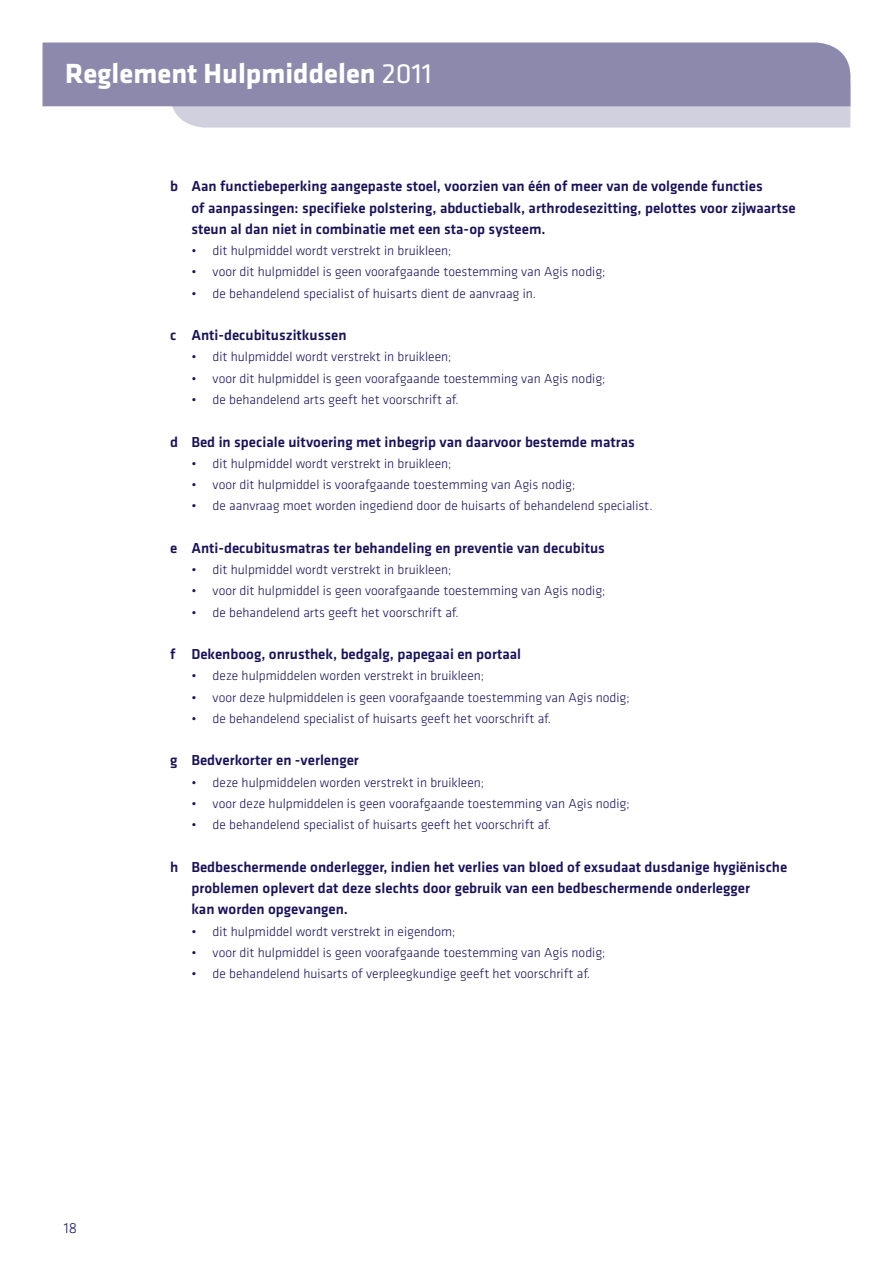
<style>
.page{position:relative;width:893px;height:1263px;background:#fff}
.page>*{position:absolute;margin:0;border:0;box-sizing:border-box;transform-origin:0 0}
.t1{font:700 28.8px "Agis Klavika";color:#fff}
.t2{font:500 15px/21.3px "Agis Klavika";color:#1a125a}
.t3{font:300 15px "Agis Klavika";color:#1a125a}
.t4{font:300 13.5px "Agis Klavika";color:#1a125a}
.s1{font-weight:400}
</style>
<div class="page">
<svg style="left:170px;top:106px;width:680px;height:22px;background:#d1d0de"></svg>
<div style="left:43px;top:43px;width:807px;height:63px;background:#8d89ac"></div>
<h1 class="t1" style="left:65px;top:52px;width:368px">Reglement Hulpmiddelen <span class="s1">2011</span></h1>
<p class="t2" style="left:191px;top:175px;width:606px;text-indent:-21px">b Aan functiebeperking aangepaste stoel, voorzien van één of meer van de volgende functies<br>of aanpassingen: specifieke polstering, abductiebalk, arthrodesezitting, pelottes voor zijwaartse steun al dan niet in combinatie met een sta-op systeem.</p>
<p class="t4" style="left:191px;top:243px;width:262px">• dit hulpmiddel wordt verstrekt in bruikleen;</p>
<p class="t4" style="left:191px;top:264px;width:416px">• voor dit hulpmiddel is geen voorafgaande toestemming van Agis nodig;</p>
<p class="t4" style="left:191px;top:285px;width:346px">• de behandelend specialist of huisarts dient de aanvraag in.</p>
<p class="t2" style="left:170px;top:324px;width:178px">c Anti-decubituszitkussen</p>
<p class="t4" style="left:191px;top:349px;width:262px">• dit hulpmiddel wordt verstrekt in bruikleen;</p>
<p class="t4" style="left:191px;top:370px;width:416px">• voor dit hulpmiddel is geen voorafgaande toestemming van Agis nodig;</p>
<p class="t4" style="left:191px;top:391px;width:269px">• de behandelend arts geeft het voorschrift af.</p>
<p class="t2" style="left:170px;top:430px;width:466px">d Bed in speciale uitvoering met inbegrip van daarvoor bestemde matras</p>
<p class="t4" style="left:191px;top:455px;width:262px">• dit hulpmiddel wordt verstrekt in bruikleen;</p>
<p class="t4" style="left:191px;top:476px;width:386px">• voor dit hulpmiddel is voorafgaande toestemming van Agis nodig;</p>
<p class="t4" style="left:191px;top:498px;width:463px">• de aanvraag moet worden ingediend door de huisarts of behandelend specialist.</p>
<p class="t2" style="left:170px;top:537px;width:436px">e Anti-decubitusmatras ter behandeling en preventie van decubitus</p>
<p class="t4" style="left:191px;top:561px;width:262px">• dit hulpmiddel wordt verstrekt in bruikleen;</p>
<p class="t4" style="left:191px;top:583px;width:416px">• voor dit hulpmiddel is geen voorafgaande toestemming van Agis nodig;</p>
<p class="t4" style="left:191px;top:604px;width:269px">• de behandelend arts geeft het voorschrift af.</p>
<p class="t2" style="left:170px;top:643px;width:353px">f Dekenboog, onrusthek, bedgalg, papegaai en portaal</p>
<p class="t4" style="left:191px;top:668px;width:294px">• deze hulpmiddelen worden verstrekt in bruikleen;</p>
<p class="t4" style="left:191px;top:689px;width:440px">• voor deze hulpmiddelen is geen voorafgaande toestemming van Agis nodig;</p>
<p class="t4" style="left:191px;top:710px;width:361px">• de behandelend specialist of huisarts geeft het voorschrift af.</p>
<p class="t2" style="left:170px;top:749px;width:190px">g Bedverkorter en -verlenger</p>
<p class="t4" style="left:191px;top:774px;width:294px">• deze hulpmiddelen worden verstrekt in bruikleen;</p>
<p class="t4" style="left:191px;top:795px;width:440px">• voor deze hulpmiddelen is geen voorafgaande toestemming van Agis nodig;</p>
<p class="t4" style="left:191px;top:817px;width:361px">• de behandelend specialist of huisarts geeft het voorschrift af.</p>
<p class="t2" style="left:191px;top:856px;width:597px;text-indent:-21px">h Bedbeschermende onderlegger, indien het verlies van bloed of exsudaat dusdanige hygiënische problemen oplevert dat deze slechts door gebruik van een bedbeschermende onderlegger<br>kan worden opgevangen.</p>
<p class="t4" style="left:191px;top:923px;width:266px">• dit hulpmiddel wordt verstrekt in eigendom;</p>
<p class="t4" style="left:191px;top:944px;width:416px">• voor dit hulpmiddel is geen voorafgaande toestemming van Agis nodig;</p>
<p class="t4" style="left:191px;top:965px;width:400px">• de behandelend huisarts of verpleegkundige geeft het voorschrift af.</p>
<p class="t3" style="left:64px;top:1219px;width:15px">18</p>
</div>
